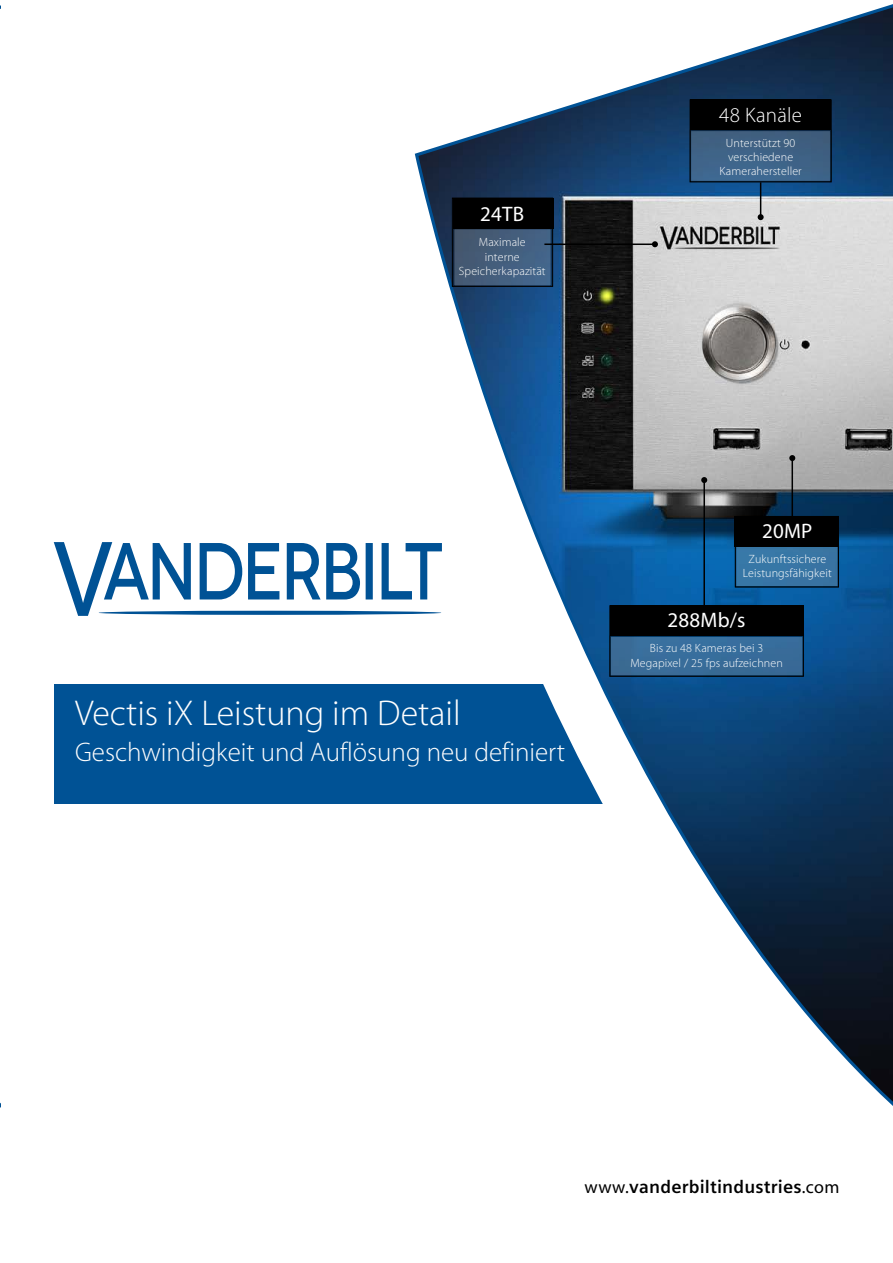
<style>
.page{position:relative;width:893px;height:1263px;background:#fff}
.page>*{position:absolute;margin:0;border:0;box-sizing:border-box;transform-origin:0 0}
.t1{font:300 36px "Myriad Pro";color:#fff}
.t2{font:300 27px "Myriad Pro";color:#fff}
.t3{font:21px "Myriad Pro";letter-spacing:.01em;color:#fff}
.t4{font:300 21px "Myriad Pro";letter-spacing:.01em;color:#fff}
.t5{font:700 18px "Siemens Sans OT";letter-spacing:.01em;color:#000}
.t6{font:300 12px/14.4px "Myriad Pro";letter-spacing:.01em;color:#fff;text-align:center}
.s1{font-family:"Myriad Pro";font-weight:400}
</style>
<div class="page">
<div style="left:55px;top:685px;width:555px;height:119px;background:#005295"></div>
<svg style="left:413px;top:4px;width:480px;height:1102px"></svg>
<svg style="left:54px;top:542px;width:388px;height:74px"></svg>
<svg style="left:99px;top:611px;width:342px;height:4px"></svg>
<div style="left:453px;top:198px;width:100px;height:31px;background:#000"></div>
<div style="left:454px;top:229px;width:97px;height:57px;background:linear-gradient(to right,#45576d,#44668b)"></div>
<div style="left:453px;top:228px;width:99px;height:59px;border:2px solid #000"></div>
<hr style="left:544px;top:243px;width:111px;height:2px;background:#000">
<svg style="left:652px;top:241px;width:6px;height:6px"></svg>
<div style="left:452px;top:198px;width:101px;height:89px;border:1px solid #000"></div>
<div style="left:610px;top:605px;width:194px;height:31px;background:#000"></div>
<div style="left:610px;top:636px;width:193px;height:40px;background:#386c99"></div>
<div style="left:609px;top:635px;width:195px;height:42px;border:2px solid #000"></div>
<hr style="left:703px;top:480px;width:2px;height:129px;background:#000">
<svg style="left:701px;top:477px;width:6px;height:6px"></svg>
<div style="left:609px;top:605px;width:195px;height:72px;border:1px solid #000"></div>
<div style="left:690px;top:99px;width:141px;height:31px;background:#000"></div>
<div style="left:690px;top:130px;width:141px;height:52px;background:#3f6286"></div>
<hr style="left:760px;top:182px;width:1px;height:35px;background:#000">
<svg style="left:758px;top:214px;width:6px;height:6px"></svg>
<div style="left:690px;top:99px;width:142px;height:83px;border:1px solid #000"></div>
<div style="left:736px;top:542px;width:102px;height:45px;background:#3876a5"></div>
<hr style="left:791px;top:458px;width:2px;height:59px;background:#000">
<svg style="left:789px;top:455px;width:6px;height:6px"></svg>
<div style="left:735px;top:516px;width:104px;height:71px;border:1px solid #000"></div>
<div style="left:735px;top:516px;width:104px;height:31px;background:#000"></div>
<h3 class="t3" style="left:480px;top:201px;width:45px">24TB</h3>
<p class="t6" style="left:459px;top:235px;width:88px">Maximale<br>interne<br>Speicherkapazität</p>
<h3 class="t4" style="left:719px;top:102px;width:84px">48 Kanäle</h3>
<p class="t6" style="left:719px;top:135px;width:84px">Unterstützt 90 verschiedene<br>Kamerahersteller</p>
<h1 class="t1" style="left:75px;top:692px;width:387px">Vectis iX Leistung im Detail</h1>
<h2 class="t2" style="left:75px;top:736px;width:492px">Geschwindigkeit und Auflösung neu definiert</h2>
<h3 class="t3" style="left:762px;top:518px;width:52px">20MP</h3>
<p class="t6" style="left:743px;top:552px;width:90px">Zukunftssichere<br>Leistungsfähigkeit</p>
<h3 class="t3" style="left:668px;top:607px;width:79px">288Mb/s</h3>
<p class="t6" style="left:630px;top:641px;width:154px">Bis zu 48 Kameras bei 3<br>Megapixel / 25 fps aufzeichnen</p>
<h3 class="t5" style="left:585px;top:1176px;width:256px"><span class="s1">www.</span>vanderbiltindustries<span class="s1">.com</span></h3>
</div>
